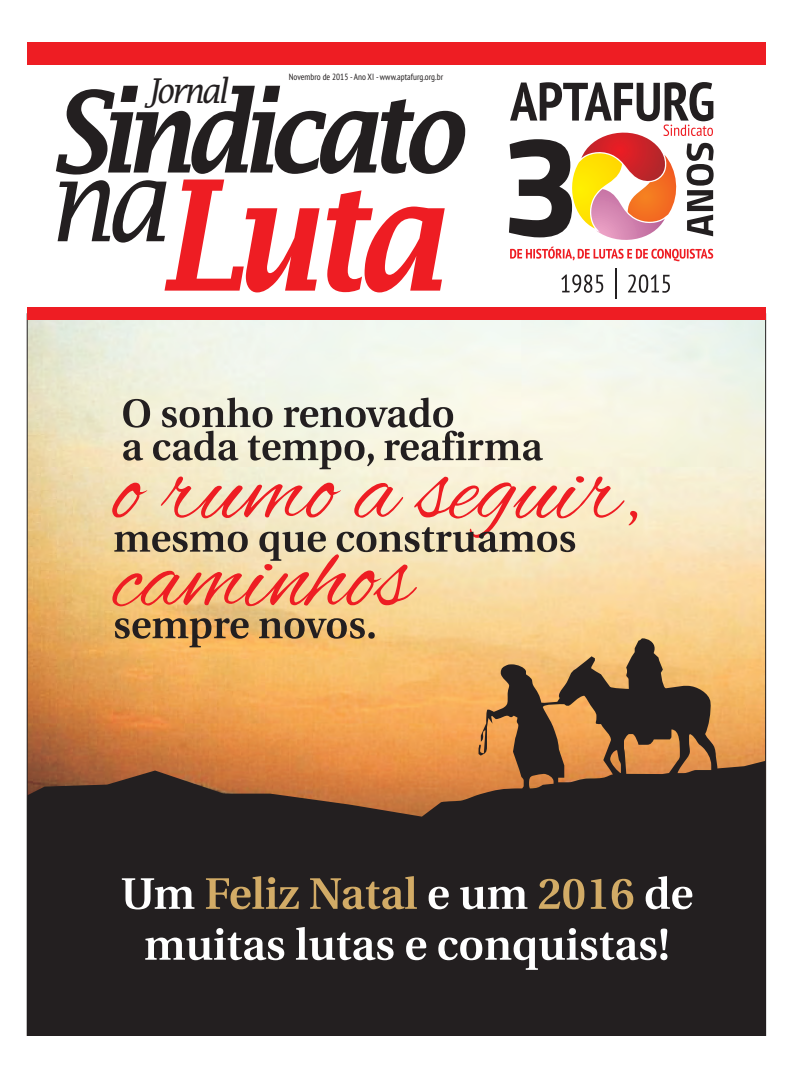
<style>
.page{position:relative;width:794px;height:1078px;background:#fff}
.page>*{position:absolute;margin:0;border:0;box-sizing:border-box;transform-origin:0 0}
.t1{font:italic 153.6px "Lucida Fax";color:#ee1d23;scale:.9 1}
.t2{font:italic 112.5px "Lucida Fax";letter-spacing:-.09em;color:#231f20;scale:.9 1}
.t3{font:100.4px/87.8px "Alex Brush";color:#ee1d23}
.t4{font:italic 34.1px "Lucida Fax";letter-spacing:-.085em;color:#231f20;scale:.9 1}
.t5{font:condensed 9px "PT Sans";color:#231f20}
</style>
<div class="page">
<img style="left:29px;top:320px;width:734px;height:318px">
<div style="left:27px;top:43px;width:738px;height:22px;background:#ee1d23"></div>
<hr style="left:615px;top:268px;width:1px;height:30px;background:#231f20">
<svg style="left:561px;top:274px;width:109px;height:19px"></svg>
<svg style="left:509px;top:82px;width:204px;height:179px"></svg>
<div style="left:27px;top:307px;width:738px;height:13px;background:#ee1d23"></div>
<svg style="left:123px;top:397px;width:420px;height:72px;background:#c5c2b2"></svg>
<svg style="left:114px;top:527px;width:461px;height:33px;background:#baac8e"></svg>
<svg style="left:115px;top:618px;width:260px;height:20px;background:#97794d"></svg>
<svg style="left:27px;top:638px;width:738px;height:397px;background:#705134"></svg>
<svg style="left:122px;top:875px;width:570px;height:85px;background:#484445"></svg>
<svg style="left:460px;top:927px;width:207px;height:42px"></svg>
<svg style="left:206px;top:875px;width:427px;height:34px;background:#5c4f3f"></svg>
<h3 class="t4" style="left:146px;top:77px;width:92px">Jornal</h3>
<p class="t5" style="left:289px;top:73px;width:156px">Novembro de 2015 - Ano XI - www.aptafurg.org.br</p>
<h2 class="t2" style="left:50px;top:86px;width:461px">Sindicato</h2>
<h1 class="t1" style="left:46px;top:172px;width:443px"><sup>na</sup>Luta</h1>
<h3 class="t3" style="left:113px;top:453px;width:528px">o rumo a seguir, caminhos</h3>
</div>
